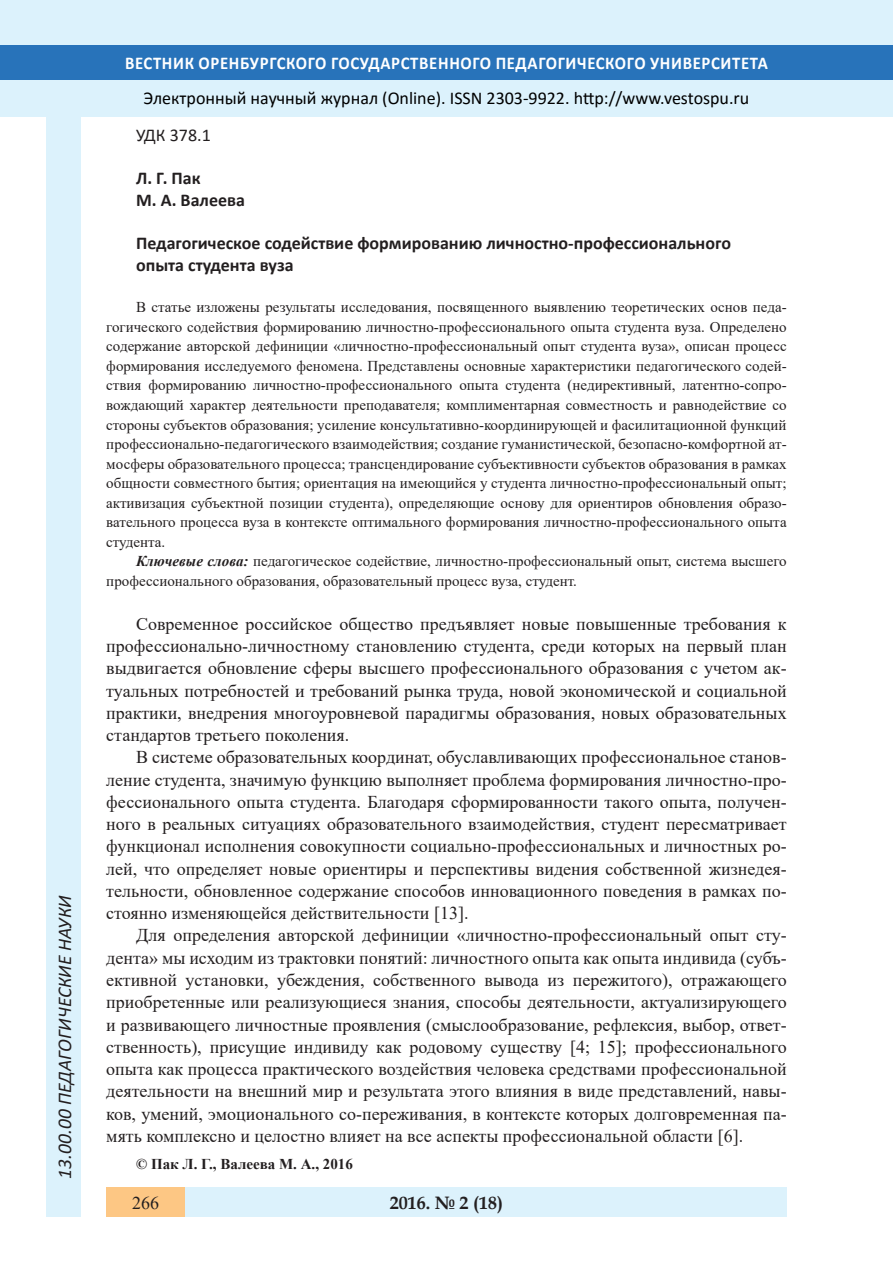
<style>
.page{position:relative;width:893px;height:1263px;background:#fff}
.page>*{position:absolute;margin:0;border:0;box-sizing:border-box;transform-origin:0 0}
.t1{font:italic 19.5px "Calibri";color:#231f20}
.Стиль2{font:18px/22.2px "Times New Roman";color:#231f20;text-align:justify}
.Заголовок_2{font:700 18px "Calibri";color:#231f20}
.t2{font:18px "Calibri";color:#000}
.t3{font:700 18px "Calibri";letter-spacing:.04em;color:#fff;scale:.93 1}
.t4{font:700 18px "Book Antiqua";color:#231f20}
.Заголовок_2-2{font:18px "Calibri";color:#231f20}
.литература{font:15px/19.5px "Times New Roman";color:#231f20;text-align:justify}
.Стиль2-2{font:700 15px "Times New Roman";color:#231f20}
.s1{font-weight:700;font-style:italic}
</style>
<div class="page">
<div style="left:0;top:0;width:893px;height:116px;background:#dcf2fc"></div>
<div style="left:0;top:45px;width:893px;height:34px;background:#2873ba"></div>
<div style="left:106px;top:1188px;width:681px;height:29px;background:#dcf2fc"></div>
<div style="left:106px;top:1188px;width:79px;height:29px;background:#fdc784"></div>
<div style="left:47px;top:116px;width:34px;height:1101px;background:#dcf2fc"></div>
<p class="t1" style="left:51px;top:1179px;width:285px;rotate:-90deg">13.00.00 ПЕДАГОГИЧЕСКИЕ НАУКИ</p>
<p class="t1" style="left:51px;top:1105px;width:206px;rotate:-90deg">БИОЛОГИЧЕСКИЕ НАУКИ</p>
<p class="t1" style="left:51px;top:1179px;width:11px;rotate:-90deg">0</p>
<p class="t3" style="left:125px;top:50px;width:693px">ВЕСТНИК ОРЕНБУРГСКОГО ГОСУДАРСТВЕННОГО ПЕДАГОГИЧЕСКОГО УНИВЕРСИТЕТА</p>
<p class="t2" style="left:144px;top:85px;width:607px">Электронный научный журнал (Online). ISSN 2303-9922. http://www.vestospu.ru</p>
<p class="t2" style="left:583px;top:85px;width:13px">t</p>
<p class="Заголовок_2-2" style="left:136px;top:123px;width:76px">УДК 378.1</p>
<p class="Заголовок_2" style="left:136px;top:166px;width:66px">Л. Г. Пак</p>
<p class="Заголовок_2" style="left:136px;top:187px;width:110px">М. А. Валеева</p>
<p class="Заголовок_2" style="left:136px;top:231px;width:596px">Педагогическое содействие формированию личностно-профессионального</p>
<p class="Заголовок_2" style="left:136px;top:252px;width:159px">опыта студента вуза</p>
<p class="литература" style="left:106px;top:297px;width:682px;text-indent:30px">В статье изложены результаты исследования, посвященного выявлению теоретических основ педа&shy;гогического содействия формированию личностно-профессионального опыта студента вуза. Определено содержание авторской дефиниции «личностно-профессиональный опыт студента вуза», описан процесс формирования исследуемого феномена. Представлены основные характеристики педагогического содей&shy;ствия формированию личностно-профессионального опыта студента (недирективный, латентно-сопро&shy;вождающий характер деятельности преподавателя; комплиментарная совместность и равнодействие со стороны субъектов образования; усиление консультативно-координирующей и фасилитационной функций профессионально-педагогического взаимодействия; создание гуманистической, безопасно-комфортной ат&shy;мосферы образовательного процесса; трансцендирование субъективности субъектов образования в рамках общности совместного бытия; ориентация на имеющийся у студента личностно-профессиональный опыт; активизация субъектной позиции студента), определяющие основу для ориентиров обновления образо&shy;вательного процесса вуза в контексте оптимального формирования личностно-профессионального опыта студента.</p>
<p class="литература" style="left:106px;top:551px;width:682px;text-indent:30px"><span class="s1">Ключевые слова:</span> педагогическое содействие, личностно-профессиональный опыт, система высшего профессионального образования, образовательный процесс вуза, студент.</p>
<p class="Стиль2" style="left:106px;top:612px;width:682px;text-indent:30px">Современное российское общество предъявляет новые повышенные требования к профессионально-личностному становлению студента, среди которых на первый план выдвигается обновление сферы высшего профессионального образования с учетом ак&shy;туальных потребностей и требований рынка труда, новой экономической и социальной практики, внедрения многоуровневой парадигмы образования, новых образовательных стандартов третьего поколения.</p>
<p class="Стиль2" style="left:106px;top:746px;width:682px;text-indent:30px">В системе образовательных координат, обуславливающих профессиональное станов&shy;ление студента, значимую функцию выполняет проблема формирования личностно-про&shy;фессионального опыта студента. Благодаря сформированности такого опыта, получен&shy;ного в реальных ситуациях образовательного взаимодействия, студент пересматривает функционал исполнения совокупности социально-профессиональных и личностных ро&shy;лей, что определяет новые ориентиры и перспективы видения собственной жизнедея&shy;тельности, обновленное содержание способов инновационного поведения в рамках по&shy;стоянно изменяющейся действительности [13].</p>
<p class="Стиль2" style="left:106px;top:924px;width:682px;text-indent:30px">Для определения авторской дефиниции «личностно-профессиональный опыт сту&shy;дента» мы исходим из трактовки понятий: личностного опыта как опыта индивида (субъ&shy;ективной установки, убеждения, собственного вывода из пережитого), отражающего приобретенные или реализующиеся знания, способы деятельности, актуализирующего и развивающего личностные проявления (смыслообразование, рефлексия, выбор, ответ&shy;ственность), присущие индивиду как родовому существу [4; 15]; профессионального опыта как процесса практического воздействия человека средствами профессиональной деятельности на внешний мир и результата этого влияния в виде представлений, навы&shy;ков, умений, эмоционального со-переживания, в контексте которых долговременная па&shy;мять комплексно и целостно влияет на все аспекты профессиональной области [6].</p>
<p class="Стиль2-2" style="left:136px;top:1153px;width:218px">© Пак Л. Г., Валеева М. А., 2016</p>
<p class="Стиль2" style="left:132px;top:1191px;width:28px">266</p>
<p class="t4" style="left:390px;top:1190px;width:115px">2016. № 2 (18)</p>
</div>
